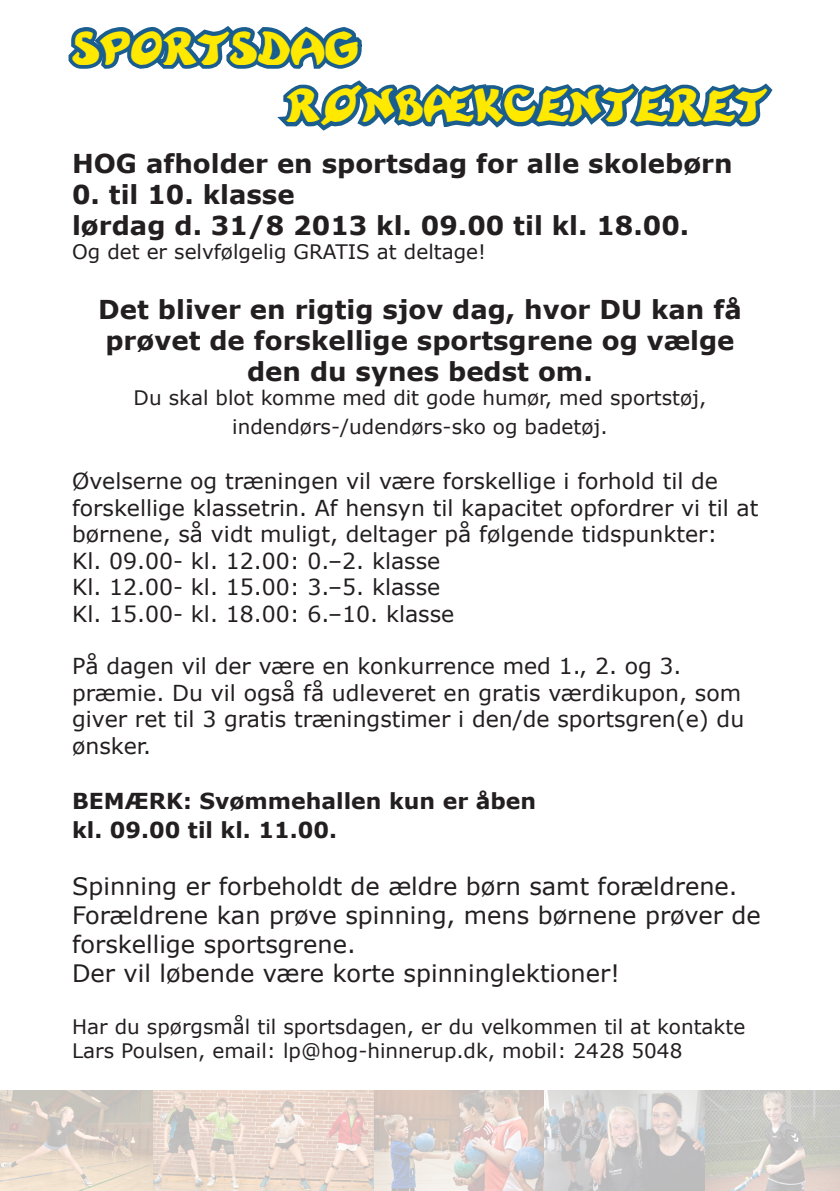
<style>
.page{position:relative;width:840px;height:1191px;background:#fff}
.page>*{position:absolute;margin:0;border:0;box-sizing:border-box;transform-origin:0 0}
.t1{font:48px "Rayman Adventures";color:#ffe901}
.t2{font:700 26px/31.2px "Verdana";color:#231f20}
.t3{font:24px/28.8px "Verdana";color:#231f20}
.t4{font:22px/26.4px "Verdana";color:#231f20}
.t5{font:700 22px "Verdana";color:#231f20}
.t6{font:20px/24px "Verdana";color:#231f20}
</style>
<div class="page">
<svg style="left:68px;top:26px;width:705px;height:105px"></svg>
<svg style="left:0;top:1090px;width:839px;height:101px;background:#dbd2cc"></svg>
<p class="t1" style="left:72px;top:21px;width:287px">SPORTSDAG</p>
<p class="t1" style="left:286px;top:79px;width:483px">RØNBÆKCENTERET</p>
<p class="t2" style="left:72px;top:147px;width:661px">HOG afholder en sportsdag for alle skolebørn</p>
<p class="t2" style="left:72px;top:178px;width:224px">0. til 10. klasse</p>
<p class="t2" style="left:72px;top:209px;width:618px">lørdag d. 31/8 2013 kl. 09.00 til kl. 18.00.</p>
<p class="t6" style="left:72px;top:239px;width:415px">Og det er selvfølgelig GRATIS at deltage!</p>
<p class="t2" style="left:98px;top:293px;width:644px">Det bliver en rigtig sjov dag, hvor DU kan få prøvet de forskellige sportsgrene og vælge</p>
<p class="t2" style="left:247px;top:356px;width:347px">den du synes bedst om.</p>
<p class="t6" style="left:134px;top:386px;width:574px">Du skal blot komme med dit gode humør, med sportstøj,</p>
<p class="t6" style="left:232px;top:415px;width:377px">indendørs-/udendørs-sko og badetøj.</p>
<p class="t4" style="left:72px;top:468px;width:687px">Øvelserne og træningen vil være forskellige i forhold til de forskellige klassetrin. Af hensyn til kapacitet opfordrer vi til at børnene, så vidt muligt, deltager på følgende tidspunkter:</p>
<p class="t4" style="left:72px;top:547px;width:369px">Kl. 09.00- kl. 12.00: 0.–2. klasse</p>
<p class="t4" style="left:72px;top:573px;width:369px">Kl. 12.00- kl. 15.00: 3.–5. klasse</p>
<p class="t4" style="left:72px;top:600px;width:383px">Kl. 15.00- kl. 18.00: 6.–10. klasse</p>
<p class="t4" style="left:72px;top:653px;width:673px">På dagen vil der være en konkurrence med 1., 2. og 3. præmie. Du vil også få udleveret en gratis værdikupon, som giver ret til 3 gratis træningstimer i den/de sportsgren(e) du ønsker.</p>
<p class="t5" style="left:72px;top:785px;width:465px">BEMÆRK: Svømmehallen kun er åben</p>
<p class="t5" style="left:72px;top:814px;width:266px">kl. 09.00 til kl. 11.00.</p>
<p class="t3" style="left:72px;top:872px;width:666px">Spinning er forbeholdt de ældre børn samt forældrene.</p>
<p class="t3" style="left:72px;top:900px;width:690px">Forældrene kan prøve spinning, mens børnene prøver de forskellige sportsgrene.</p>
<p class="t3" style="left:72px;top:958px;width:549px">Der vil løbende være korte spinninglektioner!</p>
<p class="t6" style="left:72px;top:1015px;width:674px">Har du spørgsmål til sportsdagen, er du velkommen til at kontakte<br>Lars Poulsen, email: lp@hog-hinnerup.dk, mobil: 2428 5048</p>
</div>
